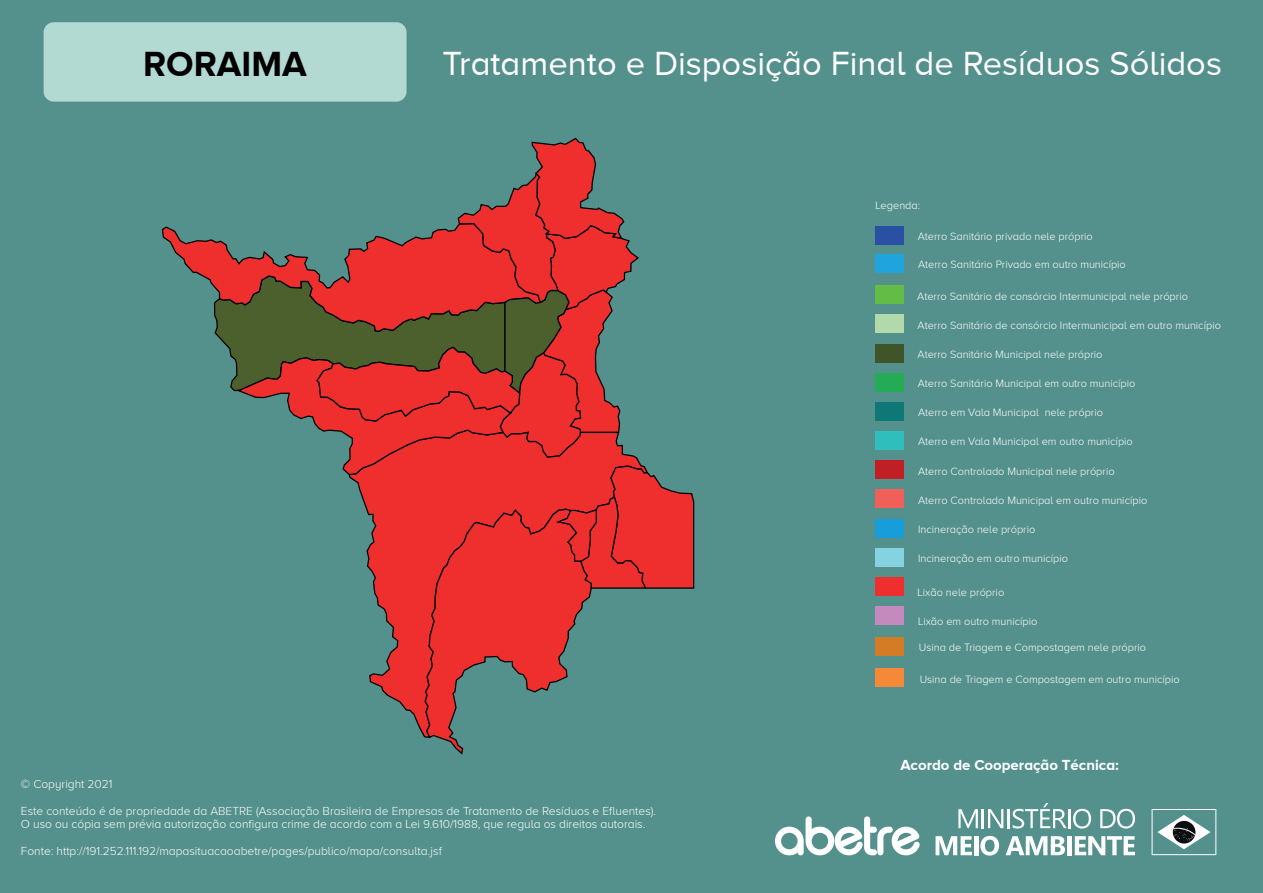
<style>
.page{position:relative;width:1263px;height:893px;background:#54918c}
.page>*{position:absolute;margin:0;border:0;box-sizing:border-box;transform-origin:0 0}
.t1{font:700 36px "Proxima Nova A";color:#000001}
.t2{font:34.5px "Proxima Nova A";color:#fff}
.t3{font:700 15px "Proxima Nova A";color:#fff}
.t4{font:300 12px/13.5px "Proxima Nova A";color:#fff}
.t5{font:300 10.95px "Proxima Nova A";color:#fff}
</style>
<div class="page">
<svg style="left:161px;top:137px;width:534px;height:618px"></svg>
<div style="left:44px;top:22px;width:362px;height:80px;background:#b2d9d2;border-radius:10px"></div>
<div style="left:876px;top:637px;width:28px;height:19px;background:#d47b26"></div>
<div style="left:876px;top:668px;width:28px;height:19px;background:#f58937"></div>
<div style="left:876px;top:344px;width:28px;height:18px;background:#3f5527"></div>
<div style="left:876px;top:373px;width:28px;height:19px;background:#24ab56"></div>
<div style="left:876px;top:226px;width:28px;height:19px;background:#2a50a3"></div>
<div style="left:876px;top:254px;width:28px;height:19px;background:#1fa4dd"></div>
<div style="left:876px;top:285px;width:28px;height:19px;background:#63bc46"></div>
<div style="left:876px;top:314px;width:28px;height:19px;background:#b1d9aa"></div>
<div style="left:876px;top:460px;width:28px;height:19px;background:#c02025"></div>
<div style="left:876px;top:489px;width:28px;height:19px;background:#f16058"></div>
<div style="left:876px;top:577px;width:28px;height:19px;background:#ee2e2f"></div>
<div style="left:876px;top:606px;width:28px;height:19px;background:#c58abd"></div>
<div style="left:876px;top:402px;width:28px;height:19px;background:#0d7875"></div>
<div style="left:876px;top:431px;width:28px;height:19px;background:#2fbebc"></div>
<div style="left:876px;top:519px;width:28px;height:18px;background:#179eda"></div>
<div style="left:876px;top:548px;width:28px;height:19px;background:#85d3e1"></div>
<div style="left:1152px;top:809px;width:64px;height:46px;border:1px solid #fff"></div>
<svg style="left:1157px;top:815px;width:53px;height:34px"></svg>
<svg style="left:958px;top:803px;width:133px;height:25px"></svg>
<svg style="left:1100px;top:809px;width:35px;height:19px"></svg>
<svg style="left:935px;top:836px;width:37px;height:19px"></svg>
<hr style="left:974px;top:836px;width:4px;height:19px;background:#fff">
<svg style="left:980px;top:836px;width:19px;height:20px"></svg>
<svg style="left:1006px;top:836px;width:59px;height:19px"></svg>
<hr style="left:1067px;top:836px;width:4px;height:19px;background:#fff">
<svg style="left:1075px;top:836px;width:60px;height:19px"></svg>
<svg style="left:775px;top:816px;width:145px;height:39px"></svg>
<h1 class="t1" style="left:143px;top:45px;width:165px">RORAIMA</h1>
<h2 class="t2" style="left:443px;top:45px;width:781px">Tratamento e Disposição Final de Resíduos Sólidos</h2>
<p class="t5" style="left:876px;top:199px;width:46px">Legenda:</p>
<p class="t5" style="left:918px;top:231px;width:177px">Aterro Sanitário privado nele próprio</p>
<p class="t5" style="left:918px;top:259px;width:209px">Aterro Sanitário Privado em outro município</p>
<p class="t5" style="left:917px;top:290px;width:272px">Aterro Sanitário de consórcio Intermunicipal nele próprio</p>
<p class="t5" style="left:917px;top:319px;width:305px">Aterro Sanitário de consórcio Intermunicipal em outro município</p>
<p class="t5" style="left:917px;top:348px;width:186px">Aterro Sanitário Municipal nele próprio</p>
<p class="t5" style="left:918px;top:377px;width:219px">Aterro Sanitário Municipal em outro município</p>
<p class="t5" style="left:918px;top:407px;width:186px">Aterro em Vala Municipal nele próprio</p>
<p class="t5" style="left:918px;top:436px;width:216px">Aterro em Vala Municipal em outro município</p>
<p class="t5" style="left:918px;top:465px;width:198px">Aterro Controlado Municipal nele próprio</p>
<p class="t5" style="left:918px;top:494px;width:231px">Aterro Controlado Municipal em outro município</p>
<p class="t5" style="left:918px;top:523px;width:119px">Incineração nele próprio</p>
<p class="t5" style="left:918px;top:553px;width:152px">Incineração em outro município</p>
<p class="t5" style="left:917px;top:586px;width:88px">Lixão nele próprio</p>
<p class="t5" style="left:918px;top:616px;width:121px">Lixão em outro município</p>
<p class="t5" style="left:919px;top:642px;width:229px">Usina de Triagem e Compostagem nele próprio</p>
<p class="t5" style="left:920px;top:673px;width:261px">Usina de Triagem e Compostagem em outro município</p>
<p class="t4" style="left:21px;top:777px;width:93px">© Copyright 2021</p>
<p class="t4" style="left:21px;top:804px;width:637px">Este conteúdo é de propriedade da ABETRE (Associação Brasileira de Empresas de Tratamento de Resíduos e Efluentes).<br>O uso ou cópia sem prévia autorização configura crime de acordo com a Lei 9.610/1988, que regula os direitos autorais.</p>
<p class="t4" style="left:21px;top:845px;width:422px">Fonte: http://191.252.111.192/mapasituacaoabetre/pages/publico/mapa/consulta.jsf</p>
<h3 class="t3" style="left:900px;top:757px;width:220px">Acordo de Cooperação Técnica:</h3>
</div>
